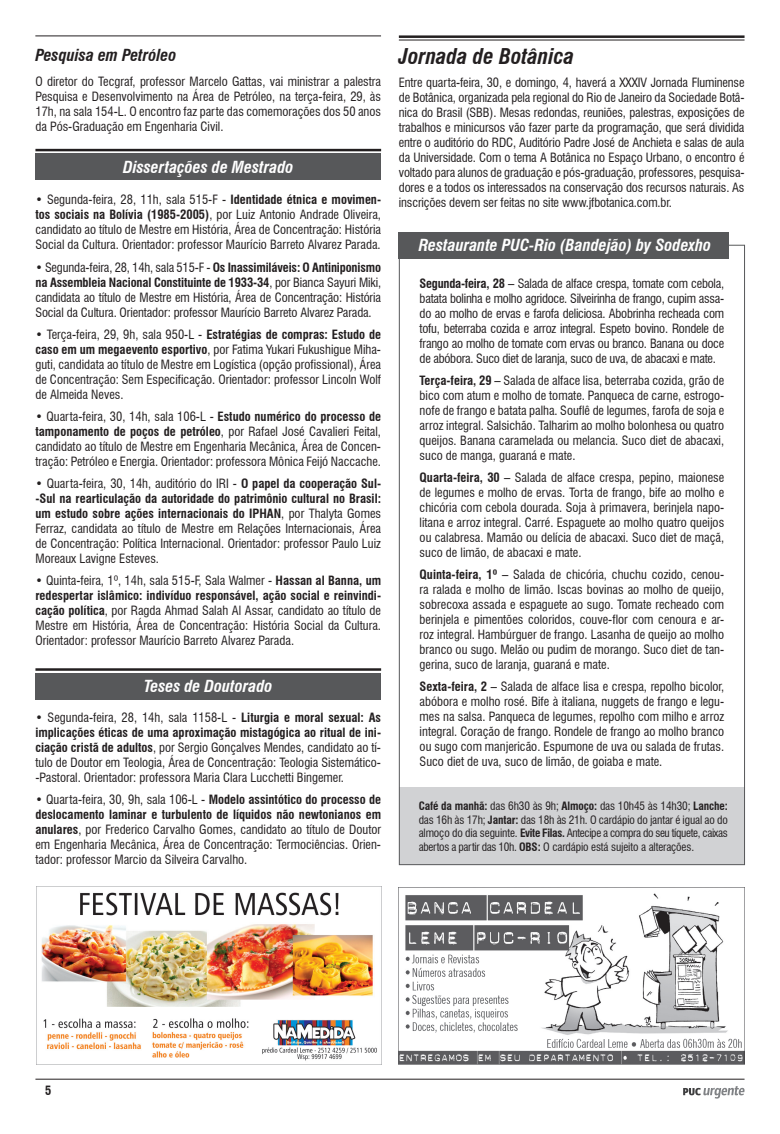
<style>
.page{position:relative;width:780px;height:1134px;background:#fff}
.page>*{position:absolute;margin:0;border:0;box-sizing:border-box;transform-origin:0 0}
.t1{font:italic 700 condensed 21.25px "Swiss 721 BT";color:#231f20}
.t2{font:italic 700 condensed 16.25px "Swiss 721 BT";color:#fff}
.t3{font:italic 700 condensed 16.25px "Swiss 721 BT";color:#231f20}
.t4{font:condensed 12.5px/15px "Swiss 721 BT";color:#231f20;text-align:justify}
.t5{font:700 condensed 12.5px "Swiss 721 BT";color:#231f20}
.t6{font:condensed 11.25px/13.5px "Swiss 721 BT";letter-spacing:-.01em;color:#231f20;text-align:justify}
.s1{font-weight:700}
</style>
<div class="page">
<hr style="left:35px;top:1079px;width:709px;height:1px;background:#231f20">
<svg style="left:683px;top:1086px;width:61px;height:12px"></svg>
<div style="left:35px;top:673px;width:346px;height:26px;background:#57585a"></div>
<hr style="left:35px;top:668px;width:346px;height:3px;background:#231f20">
<img style="left:399px;top:887px;width:345px;height:177px">
<img style="left:36px;top:887px;width:346px;height:177px">
<div style="left:35px;top:154px;width:346px;height:26px;background:#57585a"></div>
<hr style="left:35px;top:149px;width:346px;height:2px;background:#231f20">
<div style="left:399px;top:787px;width:345px;height:78px;background:#d1d2d4"></div>
<div style="left:399px;top:232px;width:330px;height:26px;background:#57585a"></div>
<hr style="left:35px;top:35px;width:346px;height:1px;background:#231f20">
<hr style="left:399px;top:35px;width:345px;height:3px;background:#231f20">
<hr style="left:399px;top:40px;width:345px;height:1px;background:#231f20">
<h1 class="t1" style="left:399px;top:44px;width:177px">Jornada de Botânica</h1>
<h2 class="t3" style="left:35px;top:45px;width:142px">Pesquisa em Petróleo</h2>
<p class="t4" style="left:35px;top:74px;width:347px">O diretor do Tecgraf, professor Marcelo Gattas, vai ministrar a palestra Pesquisa e Desenvolvimento na Área de Petróleo, na terça-feira, 29, às 17h, na sala 154-L. O encontro faz parte das comemorações dos 50 anos da Pós-Graduação em Engenharia Civil.</p>
<p class="t4" style="left:399px;top:75px;width:347px">Entre quarta-feira, 30, e domingo, 4, haverá a XXXIV Jornada Fluminense de Botânica, organizada pela regional do Rio de Janeiro da Sociedade Botâ&shy;nica do Brasil (SBB). Mesas redondas, reuniões, palestras, exposições de trabalhos e minicursos vão fazer parte da programação, que será dividida entre o auditório do RDC, Auditório Padre José de Anchieta e salas de aula da Universidade. Com o tema A Botânica no Espaço Urbano, o encontro é voltado para alunos de graduação e pós-graduação, professores, pesquisa&shy;dores e a todos os interessados na conservação dos recursos naturais. As inscrições devem ser feitas no site www.jfbotanica.com.br.</p>
<h2 class="t2" style="left:123px;top:157px;width:172px">Dissertações de Mestrado</h2>
<p class="t4" style="left:35px;top:192px;width:347px">• Segunda-feira, 28, 11h, sala 515-F - <span class="s1">Identidade étnica e movimen&shy;tos sociais na Bolívia (1985-2005)</span>, por Luiz Antonio Andrade Oliveira, candidato ao título de Mestre em História, Área de Concentração: História Social da Cultura. Orientador: professor Maurício Barreto Alvarez Parada.</p>
<p class="t4" style="left:35px;top:259px;width:347px">• Segunda-feira, 28, 14h, sala 515-F - <span class="s1">Os Inassimiláveis: O Antiniponismo na Assembleia Nacional Constituinte de 1933-34</span>, por Bianca Sayuri Miki, candidata ao título de Mestre em História, Área de Concentração: História Social da Cultura. Orientador: professor Maurício Barreto Alvarez Parada.</p>
<p class="t4" style="left:35px;top:327px;width:347px">• Terça-feira, 29, 9h, sala 950-L - <span class="s1">Estratégias de compras: Estudo de caso em um megaevento esportivo</span>, por Fatima Yukari Fukushigue Miha&shy;guti, candidata ao título de Mestre em Logística (opção profissional), Área de Concentração: Sem Especificação. Orientador: professor Lincoln Wolf de Almeida Neves.</p>
<p class="t4" style="left:35px;top:409px;width:347px">• Quarta-feira, 30, 14h, sala 106-L - <span class="s1">Estudo numérico do processo de tamponamento de poços de petróleo</span>, por Rafael José Cavalieri Feital, candidato ao título de Mestre em Engenharia Mecânica, Área de Concen&shy;tração: Petróleo e Energia. Orientador: professora Mônica Feijó Naccache.</p>
<p class="t4" style="left:35px;top:476px;width:347px">• Quarta-feira, 30, 14h, auditório do IRI - <span class="s1">O papel da cooperação Sul--Sul na rearticulação da autoridade do patrimônio cultural no Brasil: um estudo sobre ações internacionais do IPHAN</span>, por Thalyta Gomes Ferraz, candidata ao título de Mestre em Relações Internacionais, Área de Concentração: Política Internacional. Orientador: professor Paulo Luiz Moreaux Lavigne Esteves.</p>
<p class="t4" style="left:35px;top:573px;width:347px">• Quinta-feira, 1º, 14h, sala 515-F, Sala Walmer - <span class="s1">Hassan al Banna, um redespertar islâmico: indivíduo responsável, ação social e reinvindi&shy;cação política</span>, por Ragda Ahmad Salah Al Assar, candidato ao título de Mestre em História, Área de Concentração: História Social da Cultura.<br>Orientador: professor Maurício Barreto Alvarez Parada.</p>
<h2 class="t2" style="left:418px;top:235px;width:294px">Restaurante PUC-Rio (Bandejão) by Sodexho</h2>
<p class="t4" style="left:419px;top:276px;width:306px"><span class="s1">Segunda-feira, 28</span> – Salada de alface crespa, tomate com cebola, batata bolinha e molho agridoce. Silveirinha de frango, cupim assa&shy;do ao molho de ervas e farofa deliciosa. Abobrinha recheada com tofu, beterraba cozida e arroz integral. Espeto bovino. Rondele de frango ao molho de tomate com ervas ou branco. Banana ou doce de abóbora. Suco diet de laranja, suco de uva, de abacaxi e mate.</p>
<p class="t4" style="left:419px;top:373px;width:306px"><span class="s1">Terça-feira, 29</span> – Salada de alface lisa, beterraba cozida, grão de bico com atum e molho de tomate. Panqueca de carne, estrogo&shy;nofe de frango e batata palha. Souflê de legumes, farofa de soja e arroz integral. Salsichão. Talharim ao molho bolonhesa ou quatro queijos. Banana caramelada ou melancia. Suco diet de abacaxi, suco de manga, guaraná e mate.</p>
<p class="t4" style="left:419px;top:470px;width:306px"><span class="s1">Quarta-feira, 30</span> – Salada de alface crespa, pepino, maionese de legumes e molho de ervas. Torta de frango, bife ao molho e chicória com cebola dourada. Soja à primavera, berinjela napo&shy;litana e arroz integral. Carré. Espaguete ao molho quatro queijos ou calabresa. Mamão ou delícia de abacaxi. Suco diet de maçã, suco de limão, de abacaxi e mate.</p>
<p class="t4" style="left:419px;top:567px;width:306px"><span class="s1">Quinta-feira, 1º</span> – Salada de chicória, chuchu cozido, cenou&shy;ra ralada e molho de limão. Iscas bovinas ao molho de queijo, sobrecoxa assada e espaguete ao sugo. Tomate recheado com berinjela e pimentões coloridos, couve-flor com cenoura e ar&shy;roz integral. Hambúrguer de frango. Lasanha de queijo ao molho branco ou sugo. Melão ou pudim de morango. Suco diet de tan&shy;gerina, suco de laranja, guaraná e mate.</p>
<p class="t4" style="left:419px;top:679px;width:306px"><span class="s1">Sexta-feira, 2</span> – Salada de alface lisa e crespa, repolho bicolor, abóbora e molho rosé. Bife à italiana, nuggets de frango e legu&shy;mes na salsa. Panqueca de legumes, repolho com milho e arroz integral. Coração de frango. Rondele de frango ao molho branco ou sugo com manjericão. Espumone de uva ou salada de frutas.<br>Suco diet de uva, suco de limão, de goiaba e mate.</p>
<h2 class="t2" style="left:144px;top:677px;width:130px">Teses de Doutorado</h2>
<p class="t4" style="left:35px;top:710px;width:347px">• Segunda-feira, 28, 14h, sala 1158-L - <span class="s1">Liturgia e moral sexual: As implicações éticas de uma aproximação mistagógica ao ritual de ini&shy;ciação cristã de adultos</span>, por Sergio Gonçalves Mendes, candidato ao tí&shy;tulo de Doutor em Teologia, Área de Concentração: Teologia Sistemático--Pastoral. Orientador: professora Maria Clara Lucchetti Bingemer.</p>
<p class="t4" style="left:35px;top:792px;width:347px">• Quarta-feira, 30, 9h, sala 106-L - <span class="s1">Modelo assintótico do processo de deslocamento laminar e turbulento de líquidos não newtonianos em anulares</span>, por Frederico Carvalho Gomes, candidato ao título de Doutor em Engenharia Mecânica, Área de Concentração: Termociências. Orien&shy;tador: professor Marcio da Silveira Carvalho.</p>
<p class="t6" style="left:418px;top:799px;width:310px"><span class="s1">Café da manhã:</span> das 6h30 às 9h; <span class="s1">Almoço:</span> das 10h45 às 14h30; <span class="s1">Lanche: </span>das 16h às 17h; <span class="s1">Jantar:</span> das 18h às 21h. O cardápio do jantar é igual ao do almoço do dia seguinte. <span class="s1">Evite Filas.</span> Antecipe a compra do seu tíquete, caixas abertos a partir das 10h. <span class="s1">OBS:</span> O cardápio está sujeito a alterações.</p>
<p class="t5" style="left:45px;top:1083px;width:8px">5</p>
</div>
